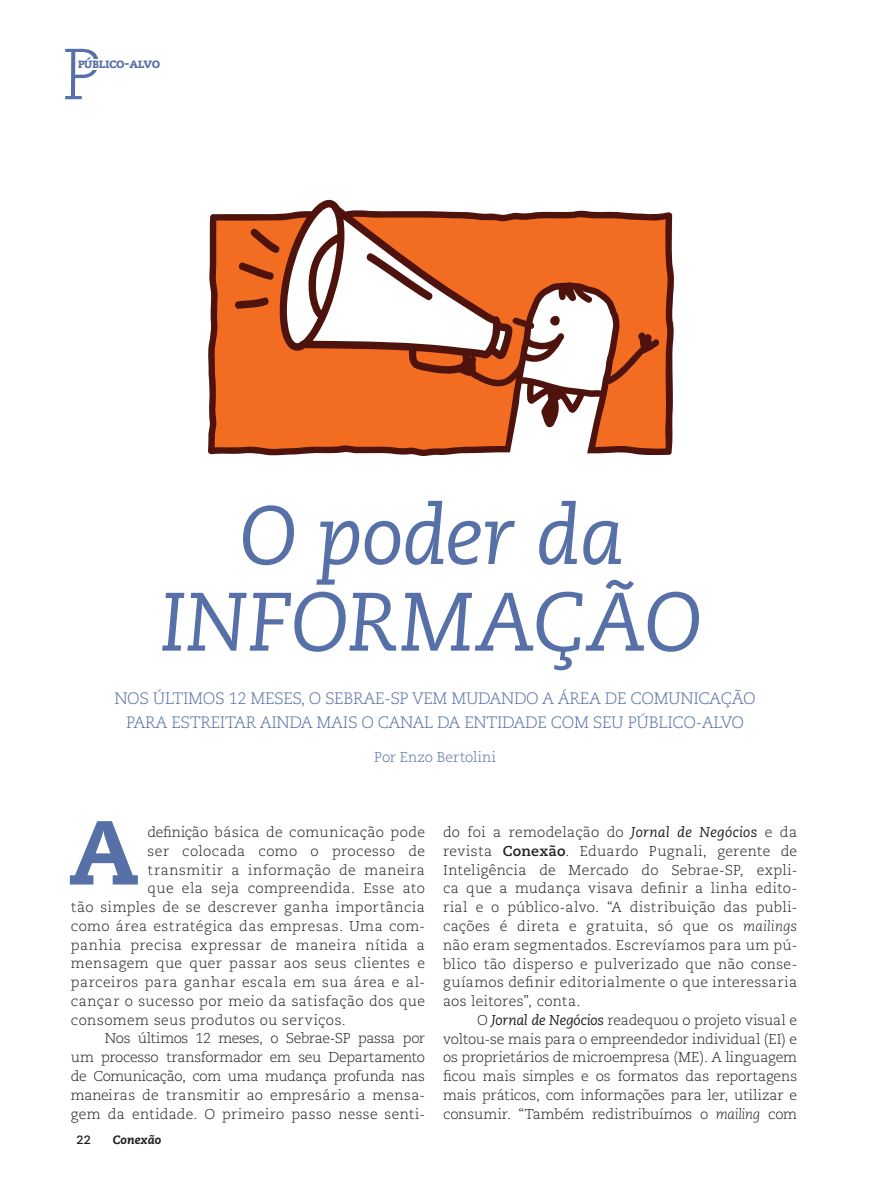
<style>
.page{position:relative;width:881px;height:1178px;background:#fff}
.page>*{position:absolute;margin:0;border:0;box-sizing:border-box;transform-origin:0 0}
.t1{font:90.6px "Caecilia Heavy SC";color:#5770a7}
.t2{font:italic 82.65px "Caecilia";color:#5770a7}
.t3{font:italic 82.2px "Caecilia";letter-spacing:-.02em;color:#5770a7}
.t4{font:72px "Caecilia Light SC";color:#5770a7}
.t5{font:300 16.5px "Caecilia";letter-spacing:-.02em;color:#5770a7}
.t6{font:300 14.25px/18.8px "Caecilia";letter-spacing:.02em;color:#231f20;text-align:justify}
.t7{font:300 14.25px "Caecilia";letter-spacing:-.025em;color:#231f20}
.t8{font:300 14.25px "Caecilia";letter-spacing:-.03em;color:#231f20}
.t9{font:300 14.25px "Caecilia";letter-spacing:.04em;color:#231f20}
.t10{font:300 14.25px "Caecilia";color:#5770a7}
.t11{font:13.5px "Caecilia Heavy SC";letter-spacing:-.035em;color:#5770a7}
.t12{font:italic 800 12px "Caecilia";letter-spacing:.01em;color:#231f20}
.t13{font:700 12px "Caecilia";color:#231f20}
.s1{font-weight:400;font-style:italic}
.s2{font-weight:700}
.s3{font-style:italic}
</style>
<div class="page">
<svg style="left:208px;top:200px;width:466px;height:256px;fill:#f26d21"></svg>
<h3 class="t4" style="left:62px;top:34px;width:42px">P</h3>
<p class="t11" style="left:78px;top:55px;width:84px">público-alvo</p>
<h3 class="t3" style="left:239px;top:489px;width:387px">O poder da</h3>
<h2 class="t2" style="left:160px;top:575px;width:55px">informação</h2>
<p class="t5" style="left:114px;top:688px;width:62px">Nos últimos</p>
<p class="t5" style="left:228px;top:688px;width:33px">12 meses</p>
<p class="t5" style="left:301px;top:688px;width:45px">, o Sebrae</p>
<p class="t5" style="left:384px;top:688px;width:41px">-SP vem</p>
<p class="t5" style="left:451px;top:688px;width:14px">mudando</p>
<p class="t5" style="left:542px;top:688px;width:39px">a área</p>
<p class="t5" style="left:604px;top:688px;width:49px">de Comunica</p>
<p class="t5" style="left:720px;top:688px;width:34px">ção</p>
<p class="t5" style="left:126px;top:712px;width:12px">para</p>
<p class="t5" style="left:171px;top:712px;width:11px">estreitar</p>
<p class="t5" style="left:260px;top:712px;width:12px">ainda</p>
<p class="t5" style="left:316px;top:712px;width:11px">mais</p>
<p class="t5" style="left:361px;top:712px;width:29px">o canal</p>
<p class="t5" style="left:437px;top:712px;width:39px">da entidade</p>
<p class="t5" style="left:550px;top:712px;width:14px">com</p>
<p class="t5" style="left:592px;top:712px;width:11px">seu</p>
<p class="t5" style="left:627px;top:712px;width:32px">público</p>
<p class="t5" style="left:695px;top:712px;width:18px">-alvo</p>
<p class="t10" style="left:374px;top:749px;width:123px">Por Enzo Bertolini</p>
<h1 class="t1" style="left:69px;top:796px;width:72px">A</h1>
<p class="t6" style="left:148px;top:823px;width:279px">definição básica de comunicação pode</p>
<p class="t6" style="left:148px;top:842px;width:279px">ser colocada como o processo de</p>
<p class="t9" style="left:148px;top:862px;width:279px">transmitir a informação de maneira</p>
<p class="t6" style="left:148px;top:879px;width:279px">que ela seja compreendida. Esse ato</p>
<p class="t6" style="left:71px;top:898px;width:355px">tão simples de se descrever ganha importância</p>
<p class="t6" style="left:71px;top:917px;width:355px">como área estratégica das empresas. Uma com-</p>
<p class="t6" style="left:71px;top:936px;width:355px">panhia precisa expressar de maneira nítida a</p>
<p class="t6" style="left:71px;top:954px;width:355px">mensagem que quer passar aos seus clientes e</p>
<p class="t6" style="left:71px;top:973px;width:355px">parceiros para ganhar escala em sua área e al-</p>
<p class="t6" style="left:71px;top:992px;width:355px">cançar o sucesso por meio da satisfação dos que</p>
<p class="t6" style="left:71px;top:1011px;width:276px">consomem seus produtos ou serviços.</p>
<p class="t7" style="left:105px;top:1030px;width:321px">Nos últimos 12 meses, o Sebrae-SP passa por</p>
<p class="t7" style="left:71px;top:1049px;width:355px">um processo transformador em seu Departamento</p>
<p class="t8" style="left:71px;top:1068px;width:355px">de Comunicação, com uma mudança profunda nas</p>
<p class="t6" style="left:71px;top:1086px;width:355px">maneiras de transmitir ao empresário a mensa-</p>
<p class="t6" style="left:71px;top:1104px;width:355px">gem da entidade. O primeiro passo nesse senti-</p>
<p class="t13" style="left:77px;top:1133px;width:16px">22</p>
<p class="t12" style="left:113px;top:1133px;width:50px">Conexão</p>
<p class="t6" style="left:443px;top:823px;width:355px">do foi a remodelação do <span class="s1">Jornal de Negócios</span> e da revista <span class="s2">Conexão</span>. Eduardo Pugnali, gerente de Inteligência de Mercado do Sebrae-SP, expli&shy;ca que a mudança visava definir a linha edito&shy;rial e o público-alvo. “A distribuição das publi&shy;cações é direta e gratuita, só que os <span class="s3">mailings </span>não eram segmentados. Escrevíamos para um pú&shy;blico tão disperso e pulverizado que não conse&shy;guíamos definir editorialmente o que interessaria aos leitores”, conta.</p>
<p class="t6" style="left:443px;top:1011px;width:355px;text-indent:34px">O <span class="s1">Jornal de Negócios</span> readequou o projeto visual e voltou-se mais para o empreendedor individual (EI) e os proprietários de microempresa (ME). A linguagem ficou mais simples e os formatos das reportagens mais práticos, com informações para ler, utilizar e consumir. “Também redistribuímos o <span class="s3">mailing</span> com</p>
</div>
